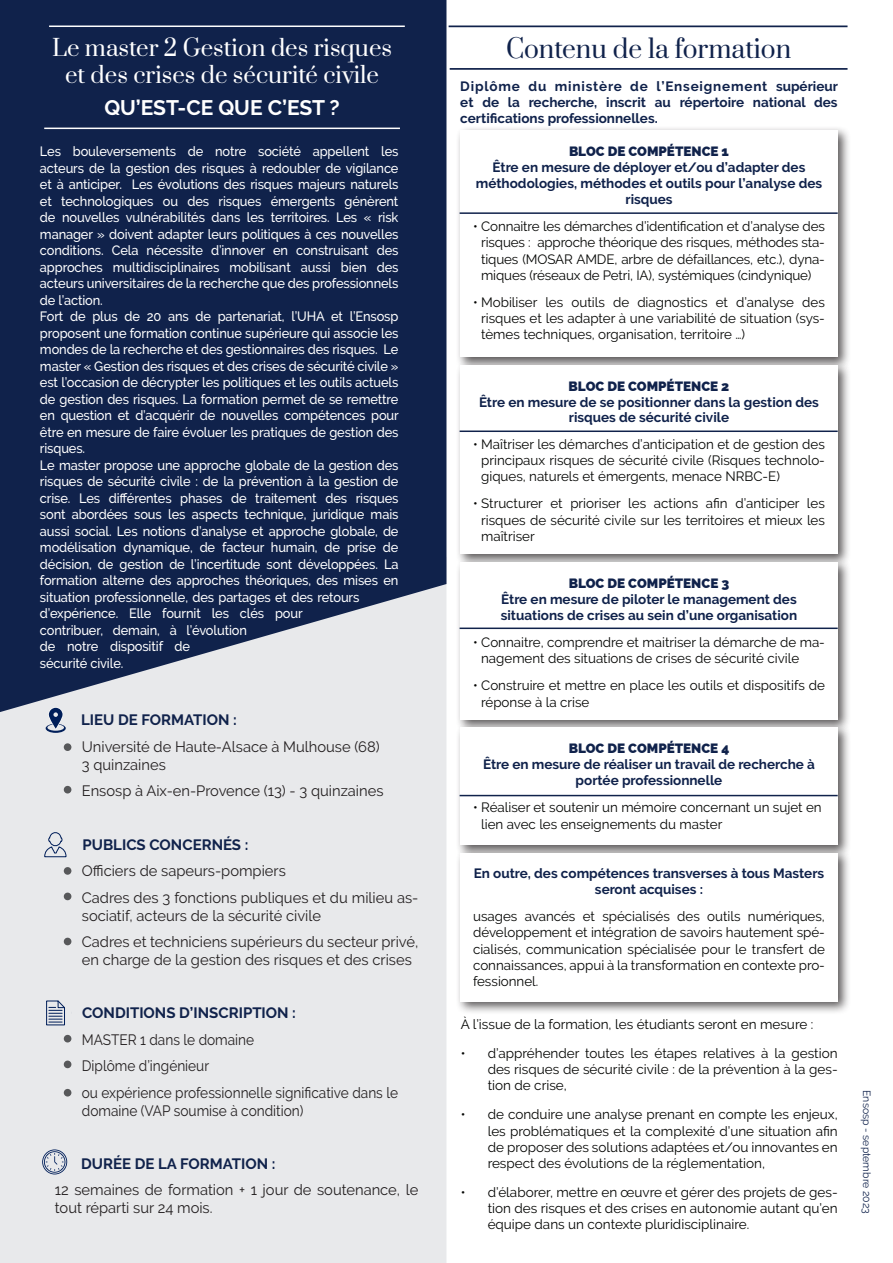
<style>
.page{position:relative;width:893px;height:1263px;background:#fff}
.page>*{position:absolute;margin:0;border:0;box-sizing:border-box;transform-origin:0 0}
.t1{font:25.5px "Prata";color:#10224b;scale:.96 1}
.t2{font:22.5px/27px "Prata";color:#fff;text-align:center}
.t3{font:700 21px "Raleway";letter-spacing:-.005em;color:#fff}
.t4{font:15px/18px "Raleway";color:#231f20}
.t5{font:15px/18px "Raleway";color:#231f20;scale:.91 1}
.t6{font:700 15px "Raleway";color:#10224b}
.t7{font:13.5px/16.2px "Raleway";color:#040503;text-align:justify}
.t8{font:500 13.5px/16.5px "Raleway";letter-spacing:-.01em;color:#fff;text-align:justify;scale:.95 1}
.t9{font:700 13.5px/16.2px "Raleway";color:#10224b;text-align:center}
.t10{font:800 13.5px "Raleway";color:#10224b}
.t11{font:10.5px "Raleway";color:#10224b}
</style>
<div class="page">
<div style="left:0;top:712px;width:446px;height:551px;background:#e8e9eb"></div>
<svg style="left:0;top:0;width:446px;height:712px;background:#233459"></svg>
<hr style="left:449px;top:26px;width:398px;height:1px;background:#10224b">
<hr style="left:450px;top:68px;width:397px;height:2px;background:#10224b">
<div style="left:456px;top:125px;width:395px;height:246px;background:#231f20;opacity:.75"></div>
<div style="left:460px;top:130px;width:378px;height:227px;background:#fff"></div>
<hr style="left:460px;top:212px;width:378px;height:2px;background:#10224b">
<div style="left:456px;top:361px;width:395px;height:206px;background:#231f20;opacity:.75"></div>
<div style="left:460px;top:365px;width:378px;height:189px;background:#fff"></div>
<hr style="left:460px;top:430px;width:378px;height:2px;background:#10224b">
<div style="left:456px;top:558px;width:395px;height:175px;background:#231f20;opacity:.75"></div>
<div style="left:460px;top:562px;width:378px;height:158px;background:#fff"></div>
<hr style="left:460px;top:627px;width:378px;height:2px;background:#10224b">
<div style="left:456px;top:723px;width:395px;height:135px;background:#231f20;opacity:.75"></div>
<div style="left:460px;top:727px;width:378px;height:118px;background:#fff"></div>
<hr style="left:460px;top:795px;width:378px;height:1px;background:#10224b">
<div style="left:456px;top:848px;width:395px;height:167px;background:#231f20;opacity:.75"></div>
<div style="left:460px;top:853px;width:378px;height:148px;background:#fff"></div>
<div style="left:48px;top:707px;width:15px;height:22px;border:1px solid #fff;border-radius:7px"></div>
<svg style="left:46px;top:708px;width:20px;height:25px"></svg>
<svg style="left:44px;top:831px;width:23px;height:27px"></svg>
<svg style="left:46px;top:1000px;width:20px;height:26px"></svg>
<svg style="left:42px;top:1149px;width:25px;height:25px"></svg>
<hr style="left:49px;top:26px;width:356px;height:1px;background:#fff">
<hr style="left:44px;top:128px;width:356px;height:1px;background:#fff">
<div style="left:64px;top:743px;width:7px;height:8px;background:#57585a;border-radius:50%"></div>
<div style="left:64px;top:786px;width:7px;height:7px;background:#57585a;border-radius:50%"></div>
<div style="left:64px;top:867px;width:7px;height:8px;background:#57585a;border-radius:50%"></div>
<div style="left:64px;top:892px;width:7px;height:8px;background:#57585a;border-radius:50%"></div>
<div style="left:64px;top:938px;width:7px;height:7px;background:#57585a;border-radius:50%"></div>
<div style="left:64px;top:1035px;width:7px;height:7px;background:#57585a;border-radius:50%"></div>
<div style="left:64px;top:1060px;width:7px;height:8px;background:#57585a;border-radius:50%"></div>
<div style="left:64px;top:1089px;width:7px;height:7px;background:#57585a;border-radius:50%"></div>
<p class="t2" style="left:52px;top:33px;width:342px">Le master 2 Gestion des risques et des crises de sécurité civile</p>
<p class="t3" style="left:104px;top:95px;width:237px">QU’EST-CE QUE C’EST ?</p>
<p class="t8" style="left:40px;top:143px;width:379px">Les bouleversements de notre société appellent les acteurs de la gestion des risques à redoubler de vigilance et à anticiper. Les évolutions des risques majeurs naturels et technologiques ou des risques émergents génèrent de nouvelles vulnérabilités dans les territoires. Les « risk manager » doivent adapter leurs politiques à ces nouvelles conditions. Cela nécessite d’innover en construisant des approches multidisciplinaires mobilisant aussi bien des acteurs universitaires de la recherche que des professionnels de l’action.</p>
<p class="t8" style="left:40px;top:308px;width:379px">Fort de plus de 20 ans de partenariat, l’UHA et l’Ensosp proposent une formation continue supérieure qui associe les mondes de la recherche et des gestionnaires des risques. Le master « Gestion des risques et des crises de sécurité civile » est l’occasion de décrypter les politiques et les outils actuels de gestion des risques. La formation permet de se remettre en question et d’acquérir de nouvelles compétences pour être en mesure de faire évoluer les pratiques de gestion des risques.</p>
<p class="t8" style="left:40px;top:457px;width:379px;text-align:left">Le master propose une approche globale de la gestion des risques de sécurité civile : de la prévention à la gestion de crise. Les différentes phases de traitement des risques sont abordées sous les aspects technique, juridique mais aussi social. Les notions d’analyse et approche globale, de modélisation dynamique, de facteur humain, de prise de décision, de gestion de l’incertitude sont développées. La formation alterne des approches théoriques, des mises en situation professionnelle, des partages et des retours d’expérience. Elle fournit les clés pour<br>contribuer, demain, à l’évolution<br>de notre dispositif de<br>sécurité civile.</p>
<p class="t6" style="left:81px;top:712px;width:157px">LIEU DE FORMATION :</p>
<p class="t4" style="left:82px;top:738px;width:299px">Université de Haute-Alsace à Mulhouse (68)<br>3 quinzaines</p>
<p class="t4" style="left:82px;top:782px;width:303px">Ensosp à Aix-en-Provence (13) - 3 quinzaines</p>
<p class="t6" style="left:82px;top:836px;width:167px">PUBLICS CONCERNÉS :</p>
<p class="t4" style="left:82px;top:862px;width:205px">Officiers de sapeurs-pompiers</p>
<p class="t4" style="left:82px;top:888px;width:338px">Cadres des 3 fonctions publiques et du milieu as&shy;sociatif, acteurs de la sécurité civile</p>
<p class="t4" style="left:82px;top:933px;width:338px">Cadres et techniciens supérieurs du secteur privé, en charge de la gestion des risques et des crises</p>
<p class="t6" style="left:82px;top:1004px;width:215px">CONDITIONS D’INSCRIPTION :</p>
<p class="t5" style="left:82px;top:1030px;width:191px">MASTER 1 dans le domaine</p>
<p class="t5" style="left:82px;top:1057px;width:141px">Diplôme d’ingénieur</p>
<p class="t5" style="left:82px;top:1083px;width:349px">ou expérience professionnelle significative dans le domaine (VAP soumise à condition)</p>
<p class="t6" style="left:81px;top:1155px;width:196px">DURÉE DE LA FORMATION :</p>
<p class="t4" style="left:55px;top:1181px;width:365px">12 semaines de formation + 1 jour de soutenance, le tout réparti sur 24 mois.</p>
<p class="t1" style="left:506px;top:27px;width:299px">Contenu de la formation</p>
<p class="t9" style="left:460px;top:78px;width:379px;text-align:justify">Diplôme du ministère de l’Enseignement supérieur et de la recherche, inscrit au répertoire national des certifications professionnelles.</p>
<p class="t10" style="left:569px;top:143px;width:162px">BLOC DE COMPÉTENCE 1</p>
<p class="t9" style="left:476px;top:159px;width:348px">Être en mesure de déployer et/ou d’adapter des méthodologies, méthodes et outils pour l’analyse des risques</p>
<p class="t7" style="left:473px;top:218px;width:353px;text-align:center">• Connaitre les démarches d’identification et d’analyse des risques : approche théorique des risques, méthodes sta&shy;tiques (MOSAR AMDE, arbre de défaillances, etc.), dyna&shy;miques (réseaux de Petri, IA), systémiques (cindynique)</p>
<p class="t7" style="left:481px;top:294px;width:345px;text-indent:-8px">• Mobiliser les outils de diagnostics et d’analyse des risques et les adapter à une variabilité de situation (sys&shy;tèmes techniques, organisation, territoire …)</p>
<p class="t10" style="left:569px;top:378px;width:162px">BLOC DE COMPÉTENCE 2</p>
<p class="t9" style="left:479px;top:395px;width:341px;line-height:15px">Être en mesure de se positionner dans la gestion des risques de sécurité civile</p>
<p class="t7" style="left:481px;top:436px;width:345px;text-indent:-8px">• Maîtriser les démarches d’anticipation et de gestion des principaux risques de sécurité civile (Risques technolo&shy;giques, naturels et émergents, menace NRBC-E)</p>
<p class="t7" style="left:481px;top:495px;width:345px;text-indent:-8px">• Structurer et prioriser les actions afin d’anticiper les risques de sécurité civile sur les territoires et mieux les maîtriser</p>
<p class="t10" style="left:569px;top:575px;width:162px">BLOC DE COMPÉTENCE 3</p>
<p class="t9" style="left:501px;top:591px;width:298px;text-align:left">Être en mesure de piloter le management des situations de crises au sein d’une organisation</p>
<p class="t7" style="left:481px;top:634px;width:345px;text-indent:-8px">• Connaitre, comprendre et maitriser la démarche de ma&shy;nagement des situations de crises de sécurité civile</p>
<p class="t7" style="left:481px;top:677px;width:345px;text-indent:-8px">• Construire et mettre en place les outils et dispositifs de réponse à la crise</p>
<p class="t10" style="left:569px;top:740px;width:162px">BLOC DE COMPÉTENCE 4</p>
<p class="t9" style="left:483px;top:756px;width:333px">Être en mesure de réaliser un travail de recherche à portée professionnelle</p>
<p class="t7" style="left:481px;top:799px;width:342px;text-indent:-8px">• Réaliser et soutenir un mémoire concernant un sujet en lien avec les enseignements du master</p>
<p class="t9" style="left:474px;top:865px;width:352px">En outre, des compétences transverses à tous Masters seront acquises :</p>
<p class="t7" style="left:473px;top:908px;width:353px">usages avancés et spécialisés des outils numériques, développement et intégration de savoirs hautement spé&shy;cialisés, communication spécialisée pour le transfert de connaissances, appui à la transformation en contexte pro&shy;fessionnel.</p>
<p class="t7" style="left:461px;top:1016px;width:354px">À l’issue de la formation, les étudiants seront en mesure :</p>
<p class="t7" style="left:488px;top:1045px;width:352px;text-indent:-27px">• d’appréhender toutes les étapes relatives à la gestion des risques de sécurité civile : de la prévention à la ges&shy;tion de crise,</p>
<p class="t7" style="left:488px;top:1106px;width:352px;text-indent:-27px">• de conduire une analyse prenant en compte les enjeux, les problématiques et la complexité d’une situation afin de proposer des solutions adaptées et/ou innovantes en respect des évolutions de la réglementation,</p>
<p class="t7" style="left:488px;top:1184px;width:352px;text-indent:-27px">• d’élaborer, mettre en œuvre et gérer des projets de ges&shy;tion des risques et des crises en autonomie autant qu’en équipe dans un contexte pluridisciplinaire.</p>
<p class="t11" style="left:873px;top:1090px;width:125px;rotate:90deg">Ensosp - septembre 2023</p>
</div>
